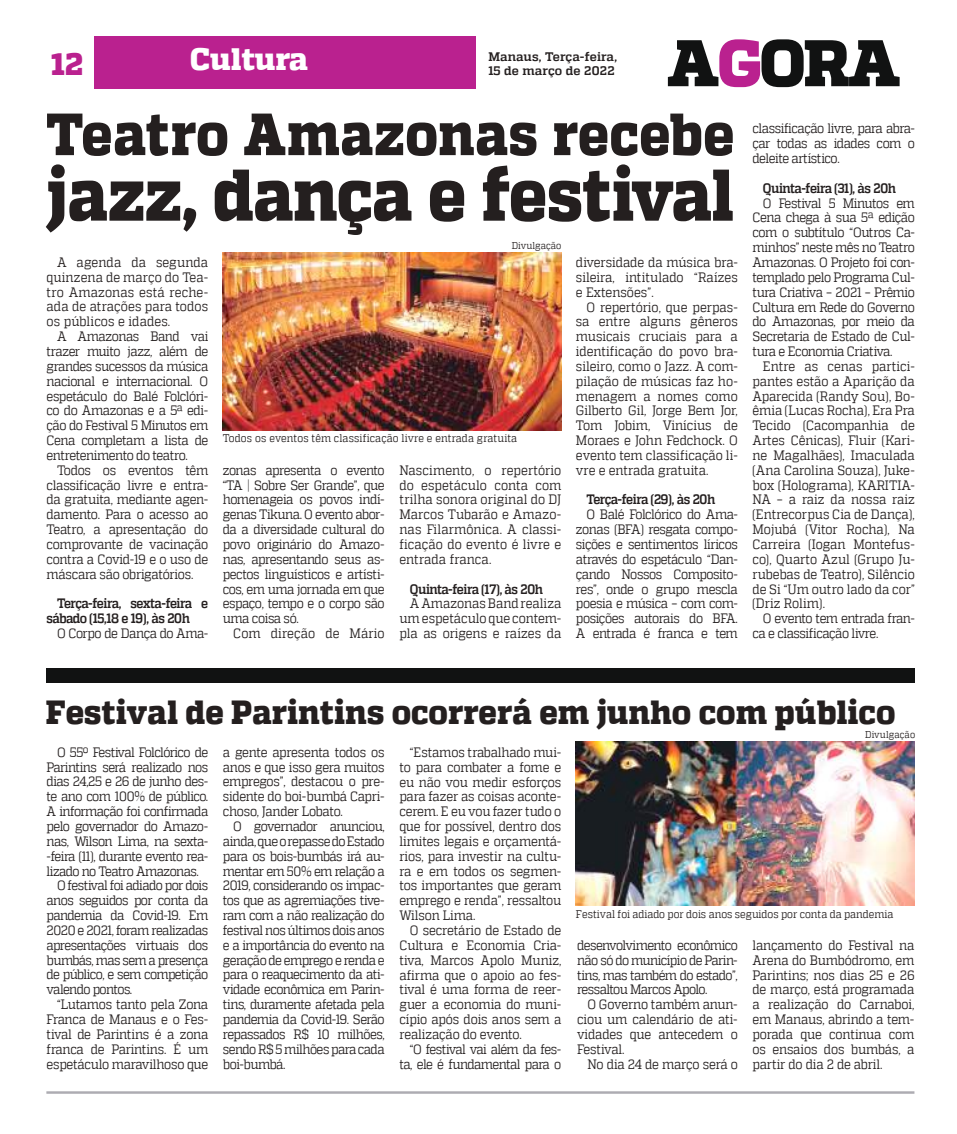
<style>
.page{position:relative;width:957px;height:1134px;background:#fff}
.page>*{position:absolute;margin:0;border:0;box-sizing:border-box;transform-origin:0 0}
.t1{font:800 73px "MW Quadon";letter-spacing:-.015em;color:#241f1f;scale:.89 1}
.t2{font:800 59.38px "MW Quadon";letter-spacing:.01em;color:#241f1f;scale:.89 1}
.t3{font:800 33.38px "MW Quadon";color:#241f1f;scale:.94 1}
.t4{font:800 30.88px "MW Quadon";color:#fff}
.t5{font:800 30.88px "MW Quadon";color:#ba218f}
.t6{font:13.62px/14.9px "MW Quadon";letter-spacing:-.035em;color:#241f1f;text-align:justify;scale:.89 1}
.t7{font:700 13.62px/14.9px "MW Quadon";letter-spacing:-.035em;color:#241f1f;scale:.89 1}
.t8{font:13.62px "MW Quadon";letter-spacing:-.055em;color:#241f1f;scale:.89 1}
.t9{font:13.62px "MW Quadon";letter-spacing:-.015em;color:#241f1f;scale:.89 1}
.t10{font:13.62px "MW Quadon";letter-spacing:.005em;color:#241f1f;scale:.89 1}
.t11{font:700 12.38px/14.9px "MW Quadon";letter-spacing:.005em;color:#241f1f}
.t12{font:11.12px "MW Quadon";color:#241f1f;scale:.89 1}
.t13{font:9.88px "MW Quadon";letter-spacing:.01em;color:#241f1f;scale:.89 1}
</style>
<div class="page">
<div style="left:94px;top:37px;width:382px;height:52px;background:#ba218f"></div>
<svg style="left:668px;top:39px;width:231px;height:48px"></svg>
<img style="left:223px;top:252px;width:338px;height:178px">
<div style="left:46px;top:668px;width:868px;height:14px;background:#111212"></div>
<img style="left:576px;top:742px;width:338px;height:163px">
<hr style="left:46px;top:1091px;width:868px;height:3px;background:#adacb2">
<h3 class="t5" style="left:51px;top:46px;width:33px">12</h3>
<h3 class="t4" style="left:190px;top:41px;width:119px">Cultura</h3>
<p class="t11" style="left:488px;top:49px;width:130px">Manaus, Terça-feira,<br>15 de março de 2022</p>
<h2 class="t2" style="left:46px;top:99px;width:774px">Teatro Amazonas recebe</h2>
<h1 class="t1" style="left:46px;top:152px;width:774px">jazz, dança e festival</h1>
<p class="t6" style="left:47px;top:255px;width:183px;text-indent:10px">A agenda da segunda quinzena de março do Tea&shy;tro Amazonas está reche&shy;ada de atrações para todos os públicos e idades.</p>
<p class="t6" style="left:47px;top:329px;width:183px;text-indent:10px">A Amazonas Band vai trazer muito jazz, além de grandes sucessos da música nacional e internacional. O espetáculo do Balé Folclóri&shy;co do Amazonas e a 5ª edi&shy;ção do Festival 5 Minutos em Cena completam a lista de entretenimento do teatro.</p>
<p class="t6" style="left:47px;top:462px;width:183px;text-indent:10px">Todos os eventos têm classificação livre e entra&shy;da gratuita, mediante agen&shy;damento. Para o acesso ao Teatro, a apresentação do comprovante de vacinação contra a Covid-19 e o uso de máscara são obrigatórios.</p>
<p class="t7" style="left:47px;top:596px;width:183px;text-indent:10px">Terça-feira, sexta-feira e sábado (15,18 e 19), às 20h</p>
<p class="t6" style="left:57px;top:626px;width:171px">O Corpo de Dança do Ama-</p>
<p class="t13" style="left:512px;top:240px;width:57px">Divulgação</p>
<p class="t12" style="left:223px;top:432px;width:332px">Todos os eventos têm classificação livre e entrada gratuita</p>
<p class="t6" style="left:223px;top:462px;width:183px">zonas apresenta o evento “TA | Sobre Ser Grande”, que homenageia os povos indí&shy;genas Tikuna. O evento abor&shy;da a diversidade cultural do povo originário do Amazo&shy;nas, apresentando seus as&shy;pectos linguísticos e artísti&shy;cos, em uma jornada em que espaço, tempo e o corpo são uma coisa só.</p>
<p class="t10" style="left:233px;top:625px;width:172px">Com direção de Mário</p>
<p class="t6" style="left:399px;top:462px;width:183px">Nascimento, o repertório do espetáculo conta com trilha sonora original do DJ Marcos Tubarão e Amazo&shy;nas Filarmônica. A classi&shy;ficação do evento é livre e entrada franca.</p>
<p class="t7" style="left:410px;top:581px;width:151px">Quinta-feira (17), às 20h</p>
<p class="t6" style="left:399px;top:596px;width:183px;text-indent:10px">A Amazonas Band realiza um espetáculo que contem&shy;pla as origens e raízes da</p>
<p class="t6" style="left:576px;top:255px;width:183px">diversidade da música bra&shy;sileira, intitulado “Raízes e Extensões”.</p>
<p class="t6" style="left:576px;top:299px;width:183px;text-indent:10px">O repertório, que perpas&shy;sa entre alguns gêneros musicais cruciais para a identificação do povo bra&shy;sileiro, como o Jazz. A com&shy;pilação de músicas faz ho&shy;menagem a nomes como Gilberto Gil, Jorge Bem Jor, Tom Jobim, Vinícius de Moraes e John Fedchock. O evento tem classificação li&shy;vre e entrada gratuita.</p>
<p class="t7" style="left:586px;top:492px;width:146px">Terça-feira (29), às 20h</p>
<p class="t6" style="left:576px;top:507px;width:183px;text-indent:10px">O Balé Folclórico do Ama&shy;zonas (BFA) resgata compo&shy;sições e sentimentos líricos através do espetáculo “Dan&shy;çando Nossos Composito&shy;res”, onde o grupo mescla poesia e música – com com&shy;posições autorais do BFA.<br>A entrada é franca e tem</p>
<p class="t6" style="left:752px;top:121px;width:184px">classificação livre, para abra&shy;çar todas as idades com o deleite artístico.</p>
<p class="t7" style="left:763px;top:181px;width:151px">Quinta-feira (31), às 20h</p>
<p class="t6" style="left:752px;top:195px;width:184px;text-indent:10px">O Festival 5 Minutos em Cena chega à sua 5ª edição com o subtítulo “Outros Ca&shy;minhos” neste mês no Teatro Amazonas. O Projeto foi con&shy;templado pelo Programa Cul&shy;tura Criativa – 2021 – Prêmio Cultura em Rede do Governo do Amazonas, por meio da Secretaria de Estado de Cul&shy;tura e Economia Criativa.</p>
<p class="t6" style="left:752px;top:359px;width:184px;text-indent:10px">Entre as cenas partici&shy;pantes estão a Aparição da Aparecida (Randy Sou), Bo&shy;êmia (Lucas Rocha), Era Pra Tecido (Cacompanhia de Artes Cênicas), Fluir (Kari&shy;ne Magalhães), Imaculada (Ana Carolina Souza), Juke&shy;box (Holograma), KARITIA-NA – a raiz da nossa raiz (Entrecorpus Cia de Dança), Mojubá (Vitor Rocha), Na Carreira (Iogan Montefus&shy;co), Quarto Azul (Grupo Ju&shy;rubebas de Teatro), Silêncio de Si “Um outro lado da cor” (Driz Rolim).</p>
<p class="t6" style="left:752px;top:611px;width:184px;text-indent:10px">O evento tem entrada fran&shy;ca e classificação livre.</p>
<h3 class="t3" style="left:46px;top:693px;width:905px">Festival de Parintins ocorrerá em junho com público</h3>
<p class="t13" style="left:865px;top:729px;width:58px">Divulgação</p>
<p class="t6" style="left:57px;top:744px;width:171px">O 55º Festival Folclórico de</p>
<p class="t6" style="left:47px;top:759px;width:183px">Parintins será realizado nos</p>
<p class="t6" style="left:47px;top:774px;width:183px">dias 24,25 e 26 de junho des-</p>
<p class="t6" style="left:47px;top:789px;width:183px">te ano com 100% de público.</p>
<p class="t6" style="left:47px;top:804px;width:183px">A informação foi confirmada</p>
<p class="t6" style="left:47px;top:819px;width:183px">pelo governador do Amazo-</p>
<p class="t6" style="left:47px;top:833px;width:183px">nas, Wilson Lima, na sexta-</p>
<p class="t8" style="left:47px;top:848px;width:183px">-feira (11), durante evento rea-</p>
<p class="t6" style="left:47px;top:863px;width:172px">lizado no Teatro Amazonas.</p>
<p class="t6" style="left:57px;top:878px;width:171px">O festival foi adiado por dois</p>
<p class="t6" style="left:47px;top:893px;width:183px">anos seguidos por conta da</p>
<p class="t6" style="left:47px;top:908px;width:183px">pandemia da Covid-19. Em</p>
<p class="t6" style="left:47px;top:923px;width:183px">2020 e 2021, foram realizadas</p>
<p class="t6" style="left:47px;top:937px;width:183px">apresentações virtuais dos</p>
<p class="t6" style="left:47px;top:952px;width:183px">bumbás, mas sem a presença</p>
<p class="t6" style="left:47px;top:967px;width:183px">de público, e sem competição</p>
<p class="t6" style="left:47px;top:982px;width:98px">valendo pontos.</p>
<p class="t6" style="left:57px;top:997px;width:171px">“Lutamos tanto pela Zona</p>
<p class="t6" style="left:47px;top:1012px;width:183px">Franca de Manaus e o Fes-</p>
<p class="t6" style="left:47px;top:1026px;width:183px">tival de Parintins é a zona</p>
<p class="t6" style="left:47px;top:1041px;width:183px">franca de Parintins. É um</p>
<p class="t6" style="left:47px;top:1056px;width:183px">espetáculo maravilhoso que</p>
<p class="t6" style="left:223px;top:744px;width:183px">a gente apresenta todos os anos e que isso gera muitos empregos”, destacou o pre&shy;sidente do boi-bumbá Capri&shy;choso, Jander Lobato.</p>
<p class="t6" style="left:223px;top:819px;width:183px;text-indent:10px">O governador anunciou, ainda, que o repasse do Estado para os bois-bumbás irá au&shy;mentar em 50% em relação a 2019, considerando os impac&shy;tos que as agremiações tive&shy;ram com a não realização do festival nos últimos dois anos e a importância do evento na geração de emprego e renda e para o reaquecimento da ati&shy;vidade econômica em Parin&shy;tins, duramente afetada pela pandemia da Covid-19. Serão repassados R$ 10 milhões, sendo R$ 5 milhões para cada boi-bumbá.</p>
<p class="t6" style="left:399px;top:744px;width:183px;text-indent:10px">“Estamos trabalhado mui&shy;to para combater a fome e eu não vou medir esforços para fazer as coisas aconte&shy;cerem. E eu vou fazer tudo o que for possível, dentro dos limites legais e orçamentá&shy;rios, para investir na cultu&shy;ra e em todos os segmen&shy;tos importantes que geram emprego e renda”, ressaltou Wilson Lima.</p>
<p class="t6" style="left:399px;top:923px;width:183px;text-indent:10px">O secretário de Estado de Cultura e Economia Cria&shy;tiva, Marcos Apolo Muniz, afirma que o apoio ao fes&shy;tival é uma forma de reer&shy;guer a economia do muni&shy;cípio após dois anos sem a realização do evento.</p>
<p class="t6" style="left:399px;top:1041px;width:183px;text-align:right">“O festival vai além da fes&shy;ta, ele é fundamental para o</p>
<p class="t12" style="left:576px;top:908px;width:358px">Festival foi adiado por dois anos seguidos por conta da pandemia</p>
<p class="t6" style="left:577px;top:937px;width:182px">desenvolvimento econômico não só do município de Parin&shy;tins, mas também do estado”, ressaltou Marcos Apolo.</p>
<p class="t6" style="left:577px;top:997px;width:182px;text-indent:10px">O Governo também anun&shy;ciou um calendário de ati&shy;vidades que antecedem o Festival.</p>
<p class="t9" style="left:587px;top:1056px;width:170px">No dia 24 de março será o</p>
<p class="t6" style="left:752px;top:937px;width:183px">lançamento do Festival na Arena do Bumbódromo, em Parintins; nos dias 25 e 26 de março, está programada a realização do Carnaboi, em Manaus, abrindo a tem&shy;porada que continua com os ensaios dos bumbás, a partir do dia 2 de abril.</p>
</div>
